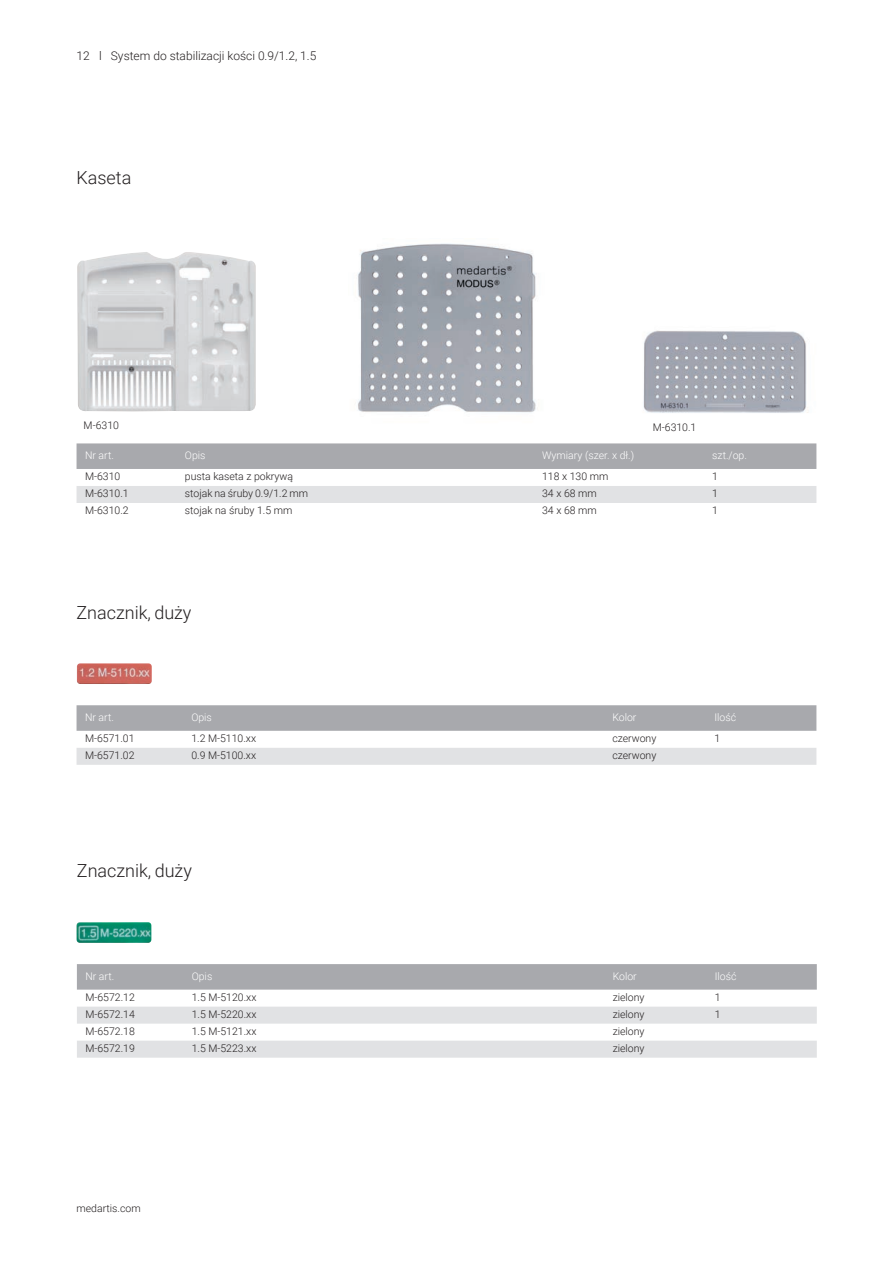
<style>
.page{position:relative;width:893px;height:1263px;background:#fff}
.page>*{position:absolute;margin:0;border:0;box-sizing:border-box;transform-origin:0 0}
._30_Artikel{font:300 18px "Roboto";color:#231f20}
.t1{font:300 12px "Roboto";color:#231f20}
._22_Tabelle_ohne_Ras{font:300 10.5px "Roboto";color:#231f20}
.t2{font:300 10.5px "Roboto";color:#fff}
._30_Artikel-2{font:300 10.5px "Roboto";color:#231f20}
</style>
<div class="page">
<img style="left:643px;top:330px;width:165px;height:83px">
<img style="left:358px;top:243px;width:178px;height:170px">
<div style="left:77px;top:443px;width:739px;height:26px;background:#a8a9ad"></div>
<div style="left:77px;top:486px;width:739px;height:17px;background:#e1e2e4"></div>
<img style="left:77px;top:663px;width:75px;height:21px">
<svg style="left:77px;top:705px;width:739px;height:26px;background:#a9aaae"></svg>
<div style="left:77px;top:748px;width:739px;height:17px;background:#e1e2e4"></div>
<svg style="left:77px;top:964px;width:740px;height:26px;background:#a9aaae"></svg>
<svg style="left:77px;top:1007px;width:740px;height:51px"></svg>
<img style="left:77px;top:922px;width:74px;height:21px">
<img style="left:77px;top:252px;width:179px;height:159px">
<p class="t1" style="left:77px;top:47px;width:241px">12 l System do stabilizacji kości 0.9/1.2, 1.5</p>
<p class="_30_Artikel" style="left:77px;top:165px;width:56px">Kaseta</p>
<p class="_22_Tabelle_ohne_Ras" style="left:84px;top:418px;width:37px">M-6310</p>
<p class="_22_Tabelle_ohne_Ras" style="left:653px;top:420px;width:45px">M-6310.1</p>
<p class="t2" style="left:85px;top:448px;width:30px">Nr art.</p>
<p class="t2" style="left:185px;top:448px;width:22px">Opis</p>
<p class="t2" style="left:542px;top:448px;width:94px">Wymiary (szer. x dł.)</p>
<p class="t2" style="left:712px;top:448px;width:36px">szt./op.</p>
<p class="_22_Tabelle_ohne_Ras" style="left:85px;top:469px;width:37px">M-6310</p>
<p class="_22_Tabelle_ohne_Ras" style="left:185px;top:469px;width:110px">pusta kaseta z pokrywą</p>
<p class="_30_Artikel-2" style="left:542px;top:469px;width:68px">118 x 130 mm</p>
<p class="_30_Artikel-2" style="left:712px;top:469px;width:7px">1</p>
<p class="_22_Tabelle_ohne_Ras" style="left:85px;top:486px;width:45px">M-6310.1</p>
<p class="_30_Artikel-2" style="left:185px;top:486px;width:125px">stojak na śruby 0.9/1.2 mm</p>
<p class="_30_Artikel-2" style="left:542px;top:486px;width:56px">34 x 68 mm</p>
<p class="_30_Artikel-2" style="left:712px;top:486px;width:7px">1</p>
<p class="_22_Tabelle_ohne_Ras" style="left:85px;top:503px;width:45px">M-6310.2</p>
<p class="_22_Tabelle_ohne_Ras" style="left:185px;top:503px;width:109px">stojak na śruby 1.5 mm</p>
<p class="_30_Artikel-2" style="left:542px;top:503px;width:56px">34 x 68 mm</p>
<p class="_30_Artikel-2" style="left:712px;top:503px;width:7px">1</p>
<p class="_30_Artikel" style="left:77px;top:600px;width:116px">Znacznik, duży</p>
<p class="t2" style="left:85px;top:710px;width:30px">Nr art.</p>
<p class="t2" style="left:191px;top:710px;width:22px">Opis</p>
<p class="t2" style="left:612px;top:710px;width:26px">Kolor</p>
<p class="t2" style="left:714px;top:710px;width:23px">Ilość</p>
<p class="_22_Tabelle_ohne_Ras" style="left:85px;top:731px;width:51px">M-6571.01</p>
<p class="_22_Tabelle_ohne_Ras" style="left:191px;top:731px;width:66px">1.2 M-5110.xx</p>
<p class="_22_Tabelle_ohne_Ras" style="left:612px;top:731px;width:46px">czerwony</p>
<p class="_30_Artikel-2" style="left:714px;top:731px;width:7px">1</p>
<p class="_22_Tabelle_ohne_Ras" style="left:85px;top:748px;width:51px">M-6571.02</p>
<p class="_22_Tabelle_ohne_Ras" style="left:191px;top:748px;width:66px">0.9 M-5100.xx</p>
<p class="_22_Tabelle_ohne_Ras" style="left:612px;top:748px;width:46px">czerwony</p>
<p class="_30_Artikel" style="left:77px;top:858px;width:116px">Znacznik, duży</p>
<p class="t2" style="left:85px;top:969px;width:30px">Nr art.</p>
<p class="t2" style="left:192px;top:969px;width:22px">Opis</p>
<p class="t2" style="left:613px;top:969px;width:26px">Kolor</p>
<p class="t2" style="left:715px;top:969px;width:23px">Ilość</p>
<p class="_22_Tabelle_ohne_Ras" style="left:85px;top:990px;width:51px">M-6572.12</p>
<p class="_22_Tabelle_ohne_Ras" style="left:192px;top:990px;width:66px">1.5 M-5120.xx</p>
<p class="_22_Tabelle_ohne_Ras" style="left:613px;top:990px;width:33px">zielony</p>
<p class="_30_Artikel-2" style="left:715px;top:990px;width:7px">1</p>
<p class="_22_Tabelle_ohne_Ras" style="left:85px;top:1007px;width:51px">M-6572.14</p>
<p class="_22_Tabelle_ohne_Ras" style="left:192px;top:1007px;width:66px">1.5 M-5220.xx</p>
<p class="_22_Tabelle_ohne_Ras" style="left:613px;top:1007px;width:33px">zielony</p>
<p class="_30_Artikel-2" style="left:715px;top:1007px;width:7px">1</p>
<p class="_22_Tabelle_ohne_Ras" style="left:85px;top:1024px;width:51px">M-6572.18</p>
<p class="_22_Tabelle_ohne_Ras" style="left:192px;top:1024px;width:66px">1.5 M-5121.xx</p>
<p class="_22_Tabelle_ohne_Ras" style="left:613px;top:1024px;width:33px">zielony</p>
<p class="_22_Tabelle_ohne_Ras" style="left:85px;top:1041px;width:51px">M-6572.19</p>
<p class="_22_Tabelle_ohne_Ras" style="left:192px;top:1041px;width:66px">1.5 M-5223.xx</p>
<p class="_22_Tabelle_ohne_Ras" style="left:613px;top:1041px;width:33px">zielony</p>
<p class="_30_Artikel-2" style="left:77px;top:1201px;width:66px">medartis.com</p>
</div>
